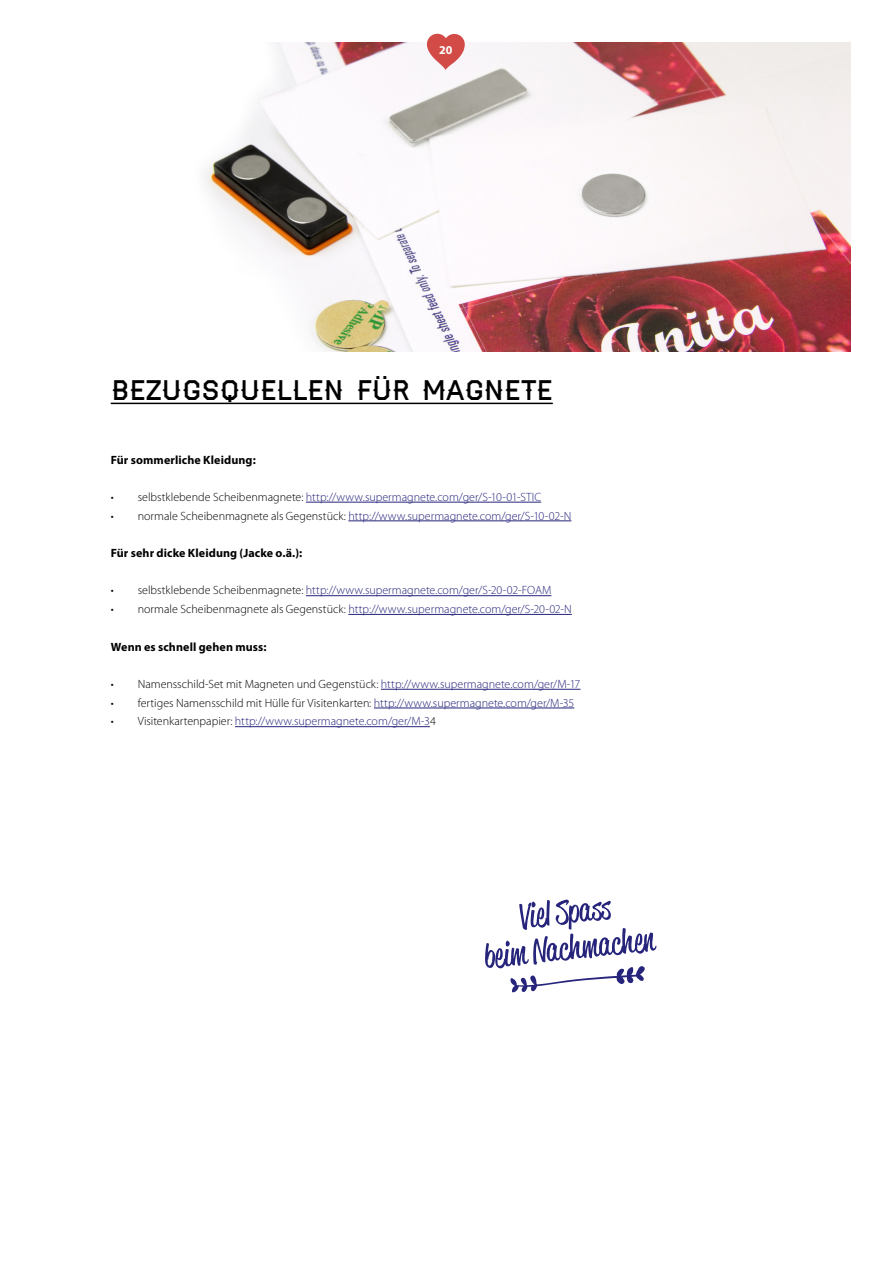
<style>
.page{position:relative;width:893px;height:1263px;background:#fff}
.page>*{position:absolute;margin:0;border:0;box-sizing:border-box;transform-origin:0 0}
.t1{font:27px "Haymaker";letter-spacing:-.015em;color:#000}
.t2{font:300 12px "Myriad Pro";color:#26247b}
.t3{font:300 12px "Myriad Pro";color:#000}
.t4{font:700 12px "Myriad Pro";letter-spacing:.01em;color:#000}
.t5{font:700 12px "Myriad Pro";color:#fff}
.s1{color:#000}
.s2{color:#26247b}
</style>
<div class="page">
<img style="left:205px;top:43px;width:645px;height:308px">
<hr style="left:306px;top:502px;width:235px;height:1px;background:#26247b">
<hr style="left:348px;top:520px;width:223px;height:1px;background:#26247b">
<hr style="left:306px;top:595px;width:245px;height:1px;background:#26247b">
<hr style="left:348px;top:614px;width:224px;height:1px;background:#26247b">
<hr style="left:381px;top:689px;width:199px;height:1px;background:#26247b">
<hr style="left:374px;top:708px;width:200px;height:1px;background:#26247b">
<hr style="left:235px;top:726px;width:195px;height:1px;background:#26247b">
<hr style="left:111px;top:403px;width:442px;height:1px;background:#000">
<svg style="left:485px;top:900px;width:172px;height:92px"></svg>
<svg style="left:427px;top:34px;width:38px;height:36px"></svg>
<p class="t5" style="left:439px;top:42px;width:15px">20</p>
<h1 class="t1" style="left:375px;top:359px;width:14px">..</h1>
<h1 class="t1" style="left:111px;top:381px;width:444px">BEZUGSQUELLEN FUR MAGNETE</h1>
<p class="t4" style="left:111px;top:452px;width:147px">Für sommerliche Kleidung:</p>
<p class="t2" style="left:111px;top:490px;width:432px"><span class="s1">• selbstklebende Scheibenmagnete:</span> http://www.supermagnete.com/ger/S-10-01-STIC</p>
<p class="t2" style="left:111px;top:509px;width:462px"><span class="s1">• normale Scheibenmagnete als Gegenstück:</span> http://www.supermagnete.com/ger/S-10-02-N</p>
<p class="t4" style="left:111px;top:545px;width:193px">Für sehr dicke Kleidung (Jacke o.ä.):</p>
<p class="t2" style="left:111px;top:584px;width:442px"><span class="s1">• selbstklebende Scheibenmagnete:</span> http://www.supermagnete.com/ger/S-20-02-FOAM</p>
<p class="t2" style="left:111px;top:603px;width:463px"><span class="s1">• normale Scheibenmagnete als Gegenstück:</span> http://www.supermagnete.com/ger/S-20-02-N</p>
<p class="t4" style="left:111px;top:639px;width:157px">Wenn es schnell gehen muss:</p>
<p class="t3" style="left:111px;top:677px;width:471px">• Namensschild-Set mit Magneten und Gegenstück: <span class="s2">http://www.supermagnete.com/ger/M-17</span></p>
<p class="t3" style="left:111px;top:696px;width:465px">• fertiges Namensschild mit Hülle für Visitenkarten: <span class="s2">http://www.supermagnete.com/ger/M-35</span></p>
<p class="t2" style="left:111px;top:715px;width:327px"><span class="s1">• Visitenkartenpapier:</span> http://www.supermagnete.com/ger/M-3<span class="s1">4</span></p>
</div>
